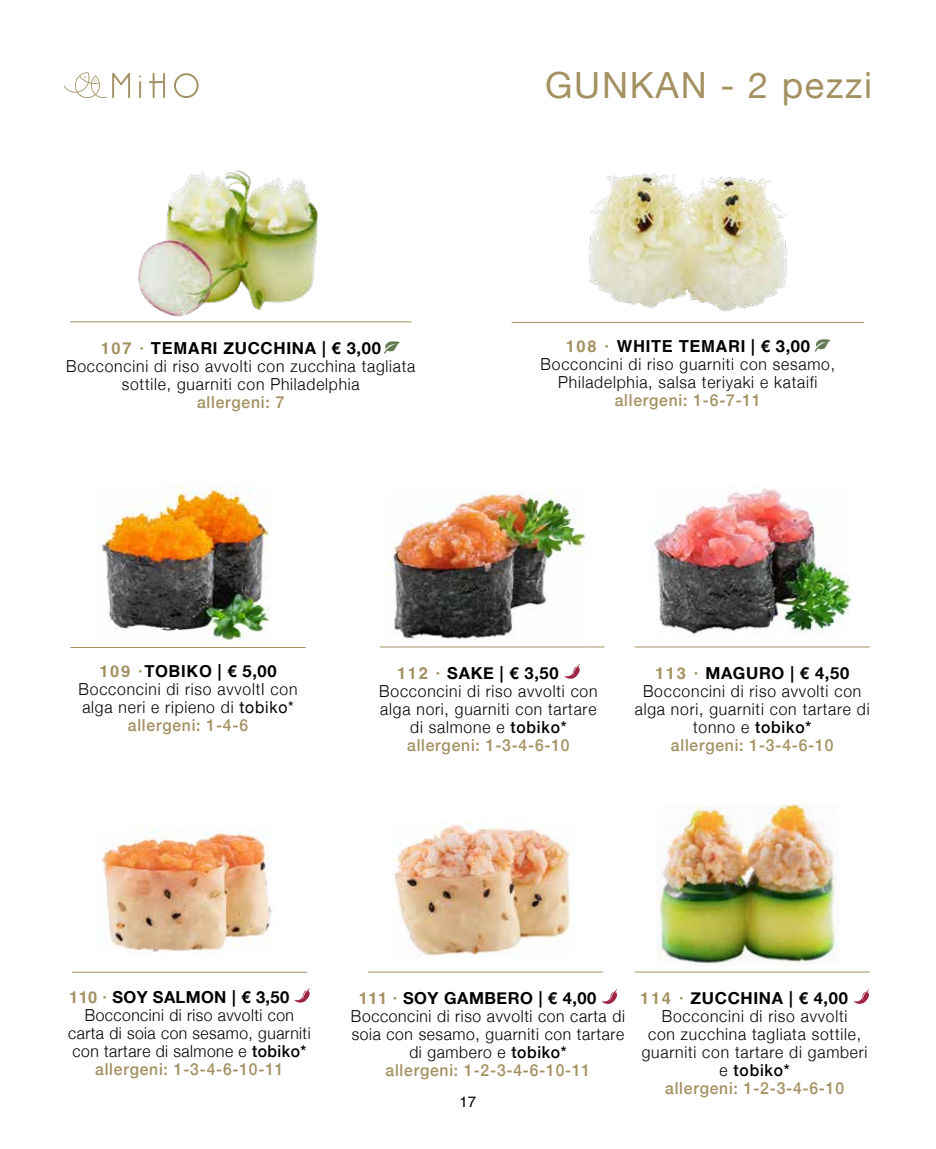
<style>
.page{position:relative;width:936px;height:1149px;background:#fff}
.page>*{position:absolute;margin:0;border:0;box-sizing:border-box;transform-origin:0 0}
.t1{font:36px "Helvetica Neue";letter-spacing:.05em;color:#a39161}
.t2{font:300 16.5px/18px "Helvetica Neue";letter-spacing:.05em;color:#000;text-align:center;scale:.95 1}
.t3{font:500 16.5px "Helvetica Neue";letter-spacing:.05em;color:#a39161;scale:.95 1}
.t4{font:300 16.5px "Helvetica Neue";letter-spacing:.03em;color:#000;scale:.95 1}
.t5{font:700 16.5px "Helvetica Neue";letter-spacing:.03em;color:#000}
.t6{font:700 16.5px "Helvetica";letter-spacing:.04em;color:#000}
.t7{font:500 16.5px "Helvetica Neue";letter-spacing:.05em;color:#000;scale:.95 1}
.t8{font:15px "Helvetica";color:#000}
.s1{font-family:"Helvetica";font-weight:700;color:#a39161}
.s2{font-family:"Helvetica";font-weight:700}
.s3{font-weight:700}
.s4{color:#a39161}
.s5{font-family:"Helvetica Neue"}
.s6{font-weight:400}
.s7{font-weight:500;color:#a39161}
.s8{font-family:"Helvetica";color:#a39161}
.s9{font-weight:500}
.s10{font-weight:300}
</style>
<div class="page">
<svg style="left:149px;top:73px;width:16px;height:25px"></svg>
<svg style="left:174px;top:73px;width:24px;height:25px"></svg>
<svg style="left:139px;top:75px;width:2px;height:23px"></svg>
<svg style="left:64px;top:72px;width:66px;height:26px"></svg>
<img style="left:656px;top:804px;width:181px;height:163px">
<svg style="left:294px;top:988px;width:15px;height:14px"></svg>
<svg style="left:602px;top:989px;width:15px;height:14px"></svg>
<svg style="left:853px;top:989px;width:16px;height:14px"></svg>
<svg style="left:564px;top:664px;width:15px;height:14px"></svg>
<img style="left:101px;top:827px;width:171px;height:126px">
<img style="left:391px;top:821px;width:182px;height:135px">
<img style="left:385px;top:490px;width:202px;height:150px">
<img style="left:651px;top:486px;width:199px;height:149px">
<img style="left:138px;top:170px;width:180px;height:147px">
<hr style="left:511px;top:322px;width:353px;height:1px;background:#a39161">
<hr style="left:368px;top:971px;width:235px;height:1px;background:#a39161">
<hr style="left:70px;top:647px;width:235px;height:1px;background:#a39161">
<hr style="left:72px;top:971px;width:235px;height:1px;background:#a39161">
<hr style="left:380px;top:646px;width:224px;height:1px;background:#a39161">
<hr style="left:634px;top:646px;width:235px;height:1px;background:#a39161">
<hr style="left:70px;top:321px;width:341px;height:1px;background:#a39161">
<hr style="left:634px;top:971px;width:235px;height:1px;background:#a39161">
<img style="left:588px;top:173px;width:200px;height:139px">
<img style="left:97px;top:484px;width:173px;height:156px">
<svg style="left:814px;top:339px;width:16px;height:13px"></svg>
<svg style="left:384px;top:341px;width:16px;height:13px"></svg>
<p class="t2" style="left:66px;top:337px;width:369px"><span class="s1">107 ·</span> <span class="s2">TEMARI</span> <span class="s3">ZUCCHINA | € 3,00<br></span>Bocconcini di riso avvolti con zucchina tagliata sottile, guarniti con Philadelphia</p>
<p class="t3" style="left:197px;top:388px;width:93px">allergeni: 7</p>
<h1 class="t1" style="left:545px;top:59px;width:328px">GUNKAN - 2 pezzi</h1>
<p class="t6" style="left:565px;top:335px;width:246px"><span class="s4">108 ·</span> WHITE TEMARI <span class="s5">| € 3,00</span></p>
<p class="t2" style="left:540px;top:353px;width:311px">Bocconcini di riso guarniti con sesamo,<br>Philadelphia, salsa teriyaki e kataifi</p>
<p class="t3" style="left:614px;top:386px;width:155px">allergeni: 1-6-7-11</p>
<p class="t6" style="left:99px;top:660px;width:179px"><span class="s4">109 ·</span>TOBIKO <span class="s5">| € 5,00</span></p>
<p class="t2" style="left:79px;top:678px;width:232px">Bocconcini di riso avvoltI con alga neri e ripieno di <span class="s6">tobiko* </span><span class="s7">allergeni: 1-4-6</span></p>
<p class="t5" style="left:397px;top:659px;width:163px"><span class="s8">112 ·</span> SAKE | € 3,50</p>
<p class="t2" style="left:379px;top:680px;width:231px">Bocconcini di riso avvolti con</p>
<p class="t2" style="left:380px;top:698px;width:229px">alga nori, guarniti con tartare</p>
<p class="t2" style="left:410px;top:716px;width:166px">di salmone e <span class="s9">tobiko*</span></p>
<p class="t3" style="left:407px;top:731px;width:172px">allergeni: 1-3-4-6-10</p>
<p class="t2" style="left:634px;top:662px;width:249px"><span class="s1">113 ·</span> <span class="s3">MAGURO | € 4,50<br></span>Bocconcini di riso avvolti con alga nori, guarniti con tartare di tonno e <span class="s9">tobiko*<br></span><span class="s7">allergeni: 1-3-4-6-10</span></p>
<p class="t5" style="left:69px;top:983px;width:221px"><span class="s8">110 ·</span> SOY SALMON | € 3,50</p>
<p class="t4" style="left:85px;top:1001px;width:222px">Bocconcini di riso avvolti con</p>
<p class="t4" style="left:68px;top:1019px;width:257px">carta di soia con sesamo, guarniti</p>
<p class="t4" style="left:73px;top:1037px;width:247px">con tartare di salmone e <span class="s9">tobiko*</span></p>
<p class="t3" style="left:95px;top:1055px;width:200px">allergeni: 1-3-4-6-10-11</p>
<p class="t5" style="left:359px;top:984px;width:239px"><span class="s8">111 ·</span> SOY GAMBERO | € 4,00</p>
<p class="t2" style="left:351px;top:1005px;width:290px">Bocconcini di riso avvolti con carta di</p>
<p class="t2" style="left:352px;top:1023px;width:288px">soia con sesamo, guarniti con tartare</p>
<p class="t2" style="left:409px;top:1041px;width:167px">di gambero e <span class="s9">tobiko*</span></p>
<p class="t3" style="left:385px;top:1056px;width:217px">allergeni: 1-2-3-4-6-10-11</p>
<p class="t8" style="left:459px;top:1089px;width:18px">17</p>
<p class="t5" style="left:640px;top:984px;width:209px"><span class="s8">114 ·</span> ZUCCHINA | € 4,00</p>
<p class="t2" style="left:661px;top:1005px;width:197px">Bocconcini di riso avvolti</p>
<p class="t2" style="left:648px;top:1023px;width:226px">con zucchina tagliata sottile,</p>
<p class="t2" style="left:641px;top:1041px;width:239px">guarniti con tartare di gamberi</p>
<p class="t7" style="left:719px;top:1056px;width:75px"><span class="s10">e</span> tobiko*</p>
<p class="t3" style="left:665px;top:1074px;width:190px">allergeni: 1-2-3-4-6-10</p>
</div>
